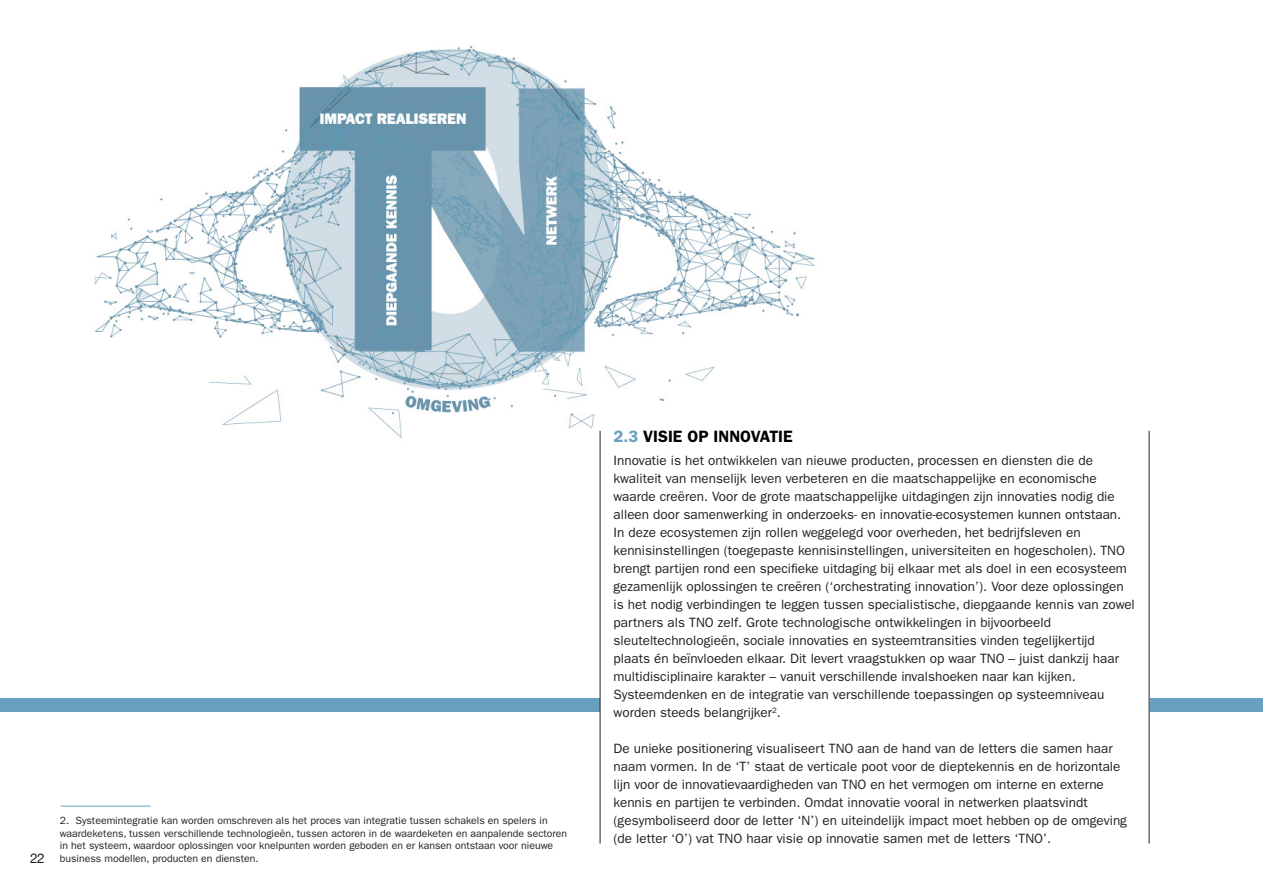
<style>
.page{position:relative;width:1263px;height:893px;background:#fff}
.page>*{position:absolute;margin:0;border:0;box-sizing:border-box;transform-origin:0 0}
.t1{font:600 16.5px "ITC Franklin Gothic Std";color:#000}
.t2{font:13.5px/18px "ITC Franklin Gothic Std";color:#231f20}
.t3{font:13.5px "Helvetica Neue";color:#231f20}
.t4{font:10.5px/12.6px "ITC Franklin Gothic Std";color:#231f20}
.s1{color:#67a1bf}
</style>
<div class="page">
<img style="left:94px;top:46px;width:721px;height:414px">
<div style="left:0;top:698px;width:1263px;height:13px;background:#67a1bf"></div>
<div style="left:600px;top:422px;width:549px;height:471px;background:#fff"></div>
<hr style="left:600px;top:431px;width:1px;height:412px;background:#231f20">
<hr style="left:1149px;top:431px;width:1px;height:412px;background:#231f20">
<hr style="left:61px;top:806px;width:90px;height:1px;background:#67a1bf">
<p class="t3" style="left:30px;top:848px;width:16px">22</p>
<p class="t4" style="left:60px;top:814px;width:509px">2. Systeemintegratie kan worden omschreven als het proces van integratie tussen schakels en spelers in waardeketens, tussen verschillende technologieën, tussen actoren in de waardeketen en aanpalende sectoren in het systeem, waardoor oplossingen voor knelpunten worden geboden en er kansen ontstaan voor nieuwe business modellen, producten en diensten.</p>
<p class="t1" style="left:614px;top:427px;width:181px"><span class="s1">2.3</span> VISIE OP INNOVATIE</p>
<p class="t2" style="left:614px;top:452px;width:523px">Innovatie is het ontwikkelen van nieuwe producten, processen en diensten die de kwaliteit van menselijk leven verbeteren en die maatschappelijke en economische waarde creëren. Voor de grote maatschappelijke uitdagingen zijn innovaties nodig die alleen door samenwerking in onderzoeks- en innovatie-ecosystemen kunnen ontstaan.<br>In deze ecosystemen zijn rollen weggelegd voor overheden, het bedrijfsleven en kennisinstellingen (toegepaste kennisinstellingen, universiteiten en hogescholen). TNO brengt partijen rond een specifieke uitdaging bij elkaar met als doel in een ecosysteem gezamenlijk oplossingen te creëren (‘orchestrating innovation’). Voor deze oplossingen is het nodig verbindingen te leggen tussen specialistische, diepgaande kennis van zowel partners als TNO zelf. Grote technologische ontwikkelingen in bijvoorbeeld sleuteltechnologieën, sociale innovaties en systeemtransities vinden tegelijkertijd<br>plaats én beïnvloeden elkaar. Dit levert vraagstukken op waar TNO – juist dankzij haar multidisciplinaire karakter – vanuit verschillende invalshoeken naar kan kijken.<br>Systeemdenken en de integratie van verschillende toepassingen op systeemniveau worden steeds belangrijker<sup>2</sup>.</p>
<p class="t2" style="left:614px;top:740px;width:515px">De unieke positionering visualiseert TNO aan de hand van de letters die samen haar naam vormen. In de ‘T’ staat de verticale poot voor de dieptekennis en de horizontale lijn voor de innovatievaardigheden van TNO en het vermogen om interne en externe kennis en partijen te verbinden. Omdat innovatie vooral in netwerken plaatsvindt (gesymboliseerd door de letter ‘N’) en uiteindelijk impact moet hebben op de omgeving (de letter ‘O’) vat TNO haar visie op innovatie samen met de letters ‘TNO’.</p>
</div>
